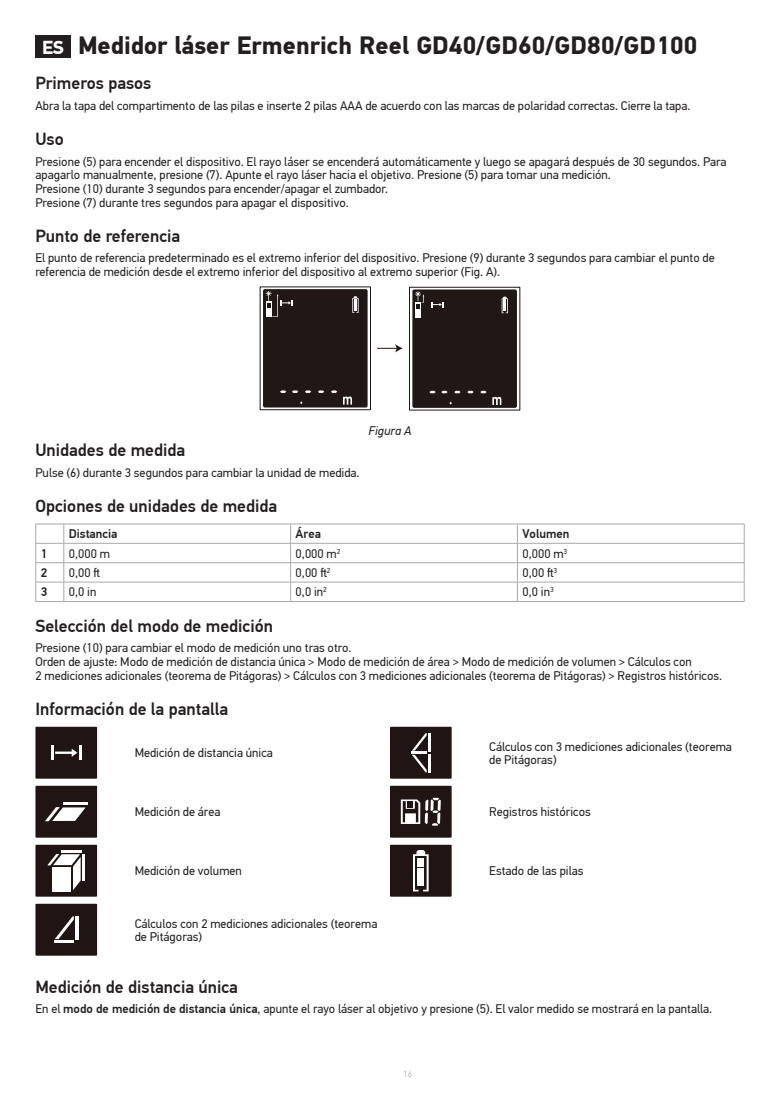
<style>
.page{position:relative;width:780px;height:1099px;background:#fff}
.page>*{position:absolute;margin:0;border:0;box-sizing:border-box;transform-origin:0 0}
.t1{font:700 25px "PF Din Text Pro";color:#231f20}
.t2{font:700 18.75px "PF Din Text Pro";color:#fff}
.t3{font:500 17.5px "PF Din Text Pro";color:#231f20}
.t4{font:12.5px/13.8px "PF Din Text Pro";color:#231f20}
.t5{font:500 12.5px "PF Din Text Pro";color:#231f20}
.t6{font:italic 12.5px "PF Din Text Pro";color:#231f20}
.t7{font:300 8.75px "PF Din Text Pro";color:#a8a9ad}
.s1{font-weight:500}
</style>
<div class="page">
<div style="left:35px;top:35px;width:36px;height:23px;background:#231f20"></div>
<div style="left:263px;top:289px;width:104px;height:118px;background:#211714;border-radius:2px"></div>
<div style="left:260px;top:286px;width:111px;height:124px;border:1px solid #211714"></div>
<svg style="left:305px;top:390px;width:6px;height:3px"></svg>
<svg style="left:292px;top:390px;width:6px;height:3px"></svg>
<svg style="left:280px;top:390px;width:6px;height:3px"></svg>
<svg style="left:331px;top:390px;width:6px;height:3px"></svg>
<svg style="left:318px;top:390px;width:6px;height:3px"></svg>
<svg style="left:352px;top:296px;width:6px;height:17px"></svg>
<svg style="left:343px;top:396px;width:9px;height:8px"></svg>
<svg style="left:265px;top:291px;width:27px;height:26px"></svg>
<svg style="left:377px;top:344px;width:26px;height:8px"></svg>
<div style="left:412px;top:289px;width:105px;height:119px;background:#211714;border-radius:2px"></div>
<div style="left:409px;top:287px;width:111px;height:123px;border:1px solid #211714"></div>
<svg style="left:454px;top:391px;width:6px;height:2px"></svg>
<svg style="left:441px;top:391px;width:6px;height:2px"></svg>
<svg style="left:429px;top:391px;width:6px;height:2px"></svg>
<svg style="left:480px;top:391px;width:6px;height:2px"></svg>
<svg style="left:467px;top:391px;width:6px;height:2px"></svg>
<div style="left:415px;top:302px;width:5px;height:15px;background:#fff"></div>
<svg style="left:431px;top:302px;width:12px;height:5px"></svg>
<svg style="left:501px;top:296px;width:7px;height:17px"></svg>
<svg style="left:492px;top:397px;width:9px;height:8px"></svg>
<svg style="left:415px;top:291px;width:9px;height:17px"></svg>
<hr style="left:64px;top:523px;width:226px;height:1px;background:#a8a9ad">
<hr style="left:290px;top:523px;width:227px;height:1px;background:#a8a9ad">
<hr style="left:517px;top:523px;width:227px;height:1px;background:#a8a9ad">
<hr style="left:64px;top:543px;width:226px;height:1px;background:#a8a9ad">
<hr style="left:290px;top:543px;width:227px;height:1px;background:#a8a9ad">
<hr style="left:517px;top:543px;width:227px;height:1px;background:#a8a9ad">
<hr style="left:64px;top:562px;width:226px;height:1px;background:#a8a9ad">
<hr style="left:290px;top:562px;width:227px;height:1px;background:#a8a9ad">
<hr style="left:517px;top:562px;width:227px;height:1px;background:#a8a9ad">
<hr style="left:64px;top:581px;width:226px;height:1px;background:#a8a9ad">
<hr style="left:290px;top:581px;width:227px;height:1px;background:#a8a9ad">
<svg style="left:290px;top:524px;width:1px;height:77px"></svg>
<hr style="left:517px;top:581px;width:227px;height:1px;background:#a8a9ad">
<svg style="left:517px;top:524px;width:1px;height:77px"></svg>
<svg style="left:743px;top:524px;width:1px;height:77px"></svg>
<svg style="left:35px;top:523px;width:29px;height:79px"></svg>
<hr style="left:64px;top:601px;width:226px;height:1px;background:#a8a9ad">
<hr style="left:290px;top:601px;width:227px;height:1px;background:#a8a9ad">
<hr style="left:517px;top:601px;width:227px;height:1px;background:#a8a9ad">
<div style="left:35px;top:726px;width:62px;height:52px;background:#201512"></div>
<hr style="left:51px;top:745px;width:3px;height:14px;background:#fff">
<svg style="left:55px;top:745px;width:26px;height:14px"></svg>
<div style="left:390px;top:726px;width:61px;height:52px;background:#201512"></div>
<svg style="left:411px;top:733px;width:19px;height:39px"></svg>
<div style="left:35px;top:785px;width:62px;height:52px;background:#201512"></div>
<hr style="left:63px;top:802px;width:25px;height:2px;background:#fff">
<svg style="left:45px;top:807px;width:41px;height:14px"></svg>
<div style="left:390px;top:785px;width:61px;height:52px;background:#201512"></div>
<svg style="left:401px;top:797px;width:40px;height:28px"></svg>
<div style="left:407px;top:815px;width:7px;height:7px;background:#fff"></div>
<div style="left:35px;top:844px;width:62px;height:52px;background:#201512"></div>
<hr style="left:62px;top:850px;width:20px;height:2px;background:#fff">
<div style="left:52px;top:867px;width:19px;height:24px;background:#fff"></div>
<hr style="left:83px;top:854px;width:2px;height:26px;background:#fff">
<svg style="left:47px;top:854px;width:34px;height:36px"></svg>
<div style="left:390px;top:844px;width:61px;height:52px;background:#201512"></div>
<svg style="left:413px;top:850px;width:15px;height:41px"></svg>
<div style="left:417px;top:877px;width:7px;height:9px;background:#fff"></div>
<div style="left:35px;top:903px;width:62px;height:52px;background:#201512"></div>
<svg style="left:55px;top:916px;width:19px;height:23px"></svg>
<hr style="left:75px;top:916px;width:3px;height:24px;background:#fff">
<hr style="left:54px;top:940px;width:20px;height:3px;background:#fff">
<p class="t2" style="left:42px;top:36px;width:24px">ES</p>
<p class="t1" style="left:78px;top:30px;width:620px">Medidor láser Ermenrich Reel GD40/GD60/GD80/GD100</p>
<p class="t3" style="left:35px;top:73px;width:117px">Primeros pasos</p>
<p class="t4" style="left:35px;top:99px;width:656px">Abra la tapa del compartimento de las pilas e inserte 2 pilas AAA de acuerdo con las marcas de polaridad correctas. Cierre la tapa.</p>
<p class="t3" style="left:35px;top:128px;width:30px">Uso</p>
<p class="t4" style="left:35px;top:154px;width:692px">Presione (5) para encender el dispositivo. El rayo láser se encenderá automáticamente y luego se apagará después de 30 segundos. Para apagarlo manualmente, presione (7). Apunte el rayo láser hacia el objetivo. Presione (5) para tomar una medición.</p>
<p class="t4" style="left:35px;top:182px;width:354px">Presione (10) durante 3 segundos para encender/apagar el zumbador.</p>
<p class="t4" style="left:35px;top:196px;width:315px">Presione (7) durante tres segundos para apagar el dispositivo.</p>
<p class="t3" style="left:35px;top:225px;width:146px">Punto de referencia</p>
<p class="t4" style="left:35px;top:251px;width:680px">El punto de referencia predeterminado es el extremo inferior del dispositivo. Presione (9) durante 3 segundos para cambiar el punto de referencia de medición desde el extremo inferior del dispositivo al extremo superior (Fig. A).</p>
<p class="t6" style="left:368px;top:423px;width:44px">Figura A</p>
<p class="t3" style="left:35px;top:439px;width:151px">Unidades de medida</p>
<p class="t4" style="left:35px;top:465px;width:325px">Pulse (6) durante 3 segundos para cambiar la unidad de medida.</p>
<p class="t3" style="left:35px;top:495px;width:243px">Opciones de unidades de medida</p>
<p class="t5" style="left:69px;top:526px;width:50px">Distancia</p>
<p class="t5" style="left:295px;top:526px;width:27px">Área</p>
<p class="t5" style="left:522px;top:526px;width:48px">Volumen</p>
<p class="t5" style="left:41px;top:546px;width:8px">1</p>
<p class="t4" style="left:69px;top:546px;width:43px">0,000 m</p>
<p class="t4" style="left:295px;top:546px;width:46px">0,000 m<sup>2</sup></p>
<p class="t4" style="left:522px;top:546px;width:46px">0,000 m<sup>3</sup></p>
<p class="t5" style="left:41px;top:565px;width:8px">2</p>
<p class="t4" style="left:69px;top:566px;width:33px">0,00 ft</p>
<p class="t4" style="left:295px;top:566px;width:36px">0,00 ft<sup>2</sup></p>
<p class="t4" style="left:522px;top:566px;width:36px">0,00 ft<sup>3</sup></p>
<p class="t5" style="left:41px;top:584px;width:8px">3</p>
<p class="t4" style="left:69px;top:585px;width:29px">0,0 in</p>
<p class="t4" style="left:295px;top:585px;width:33px">0,0 in<sup>2</sup></p>
<p class="t4" style="left:522px;top:585px;width:33px">0,0 in<sup>3</sup></p>
<p class="t3" style="left:35px;top:615px;width:239px">Selección del modo de medición</p>
<p class="t4" style="left:35px;top:641px;width:317px">Presione (10) para cambiar el modo de medición uno tras otro.</p>
<p class="t4" style="left:35px;top:655px;width:657px">Orden de ajuste: Modo de medición de distancia única &gt; Modo de medición de área &gt; Modo de medición de volumen &gt; Cálculos con</p>
<p class="t4" style="left:35px;top:669px;width:688px">2 mediciones adicionales (teorema de Pitágoras) &gt; Cálculos con 3 mediciones adicionales (teorema de Pitágoras) &gt; Registros históricos.</p>
<p class="t3" style="left:35px;top:698px;width:194px">Información de la pantalla</p>
<p class="t4" style="left:135px;top:746px;width:139px">Medición de distancia única</p>
<p class="t4" style="left:489px;top:739px;width:244px">Cálculos con 3 mediciones adicionales (teorema de Pitágoras)</p>
<p class="t4" style="left:135px;top:805px;width:87px">Medición de área</p>
<p class="t4" style="left:489px;top:805px;width:103px">Registros históricos</p>
<p class="t4" style="left:135px;top:864px;width:109px">Medición de volumen</p>
<p class="t4" style="left:489px;top:864px;width:96px">Estado de las pilas</p>
<p class="t4" style="left:135px;top:916px;width:244px">Cálculos con 2 mediciones adicionales (teorema de Pitágoras)</p>
<p class="t3" style="left:35px;top:976px;width:204px">Medición de distancia única</p>
<p class="t4" style="left:35px;top:1002px;width:678px">En el <span class="s1">modo de medición de distancia única</span>, apunte el rayo láser al objetivo y presione (5). El valor medido se mostrará en la pantalla.</p>
<p class="t7" style="left:403px;top:1069px;width:10px">16</p>
</div>
